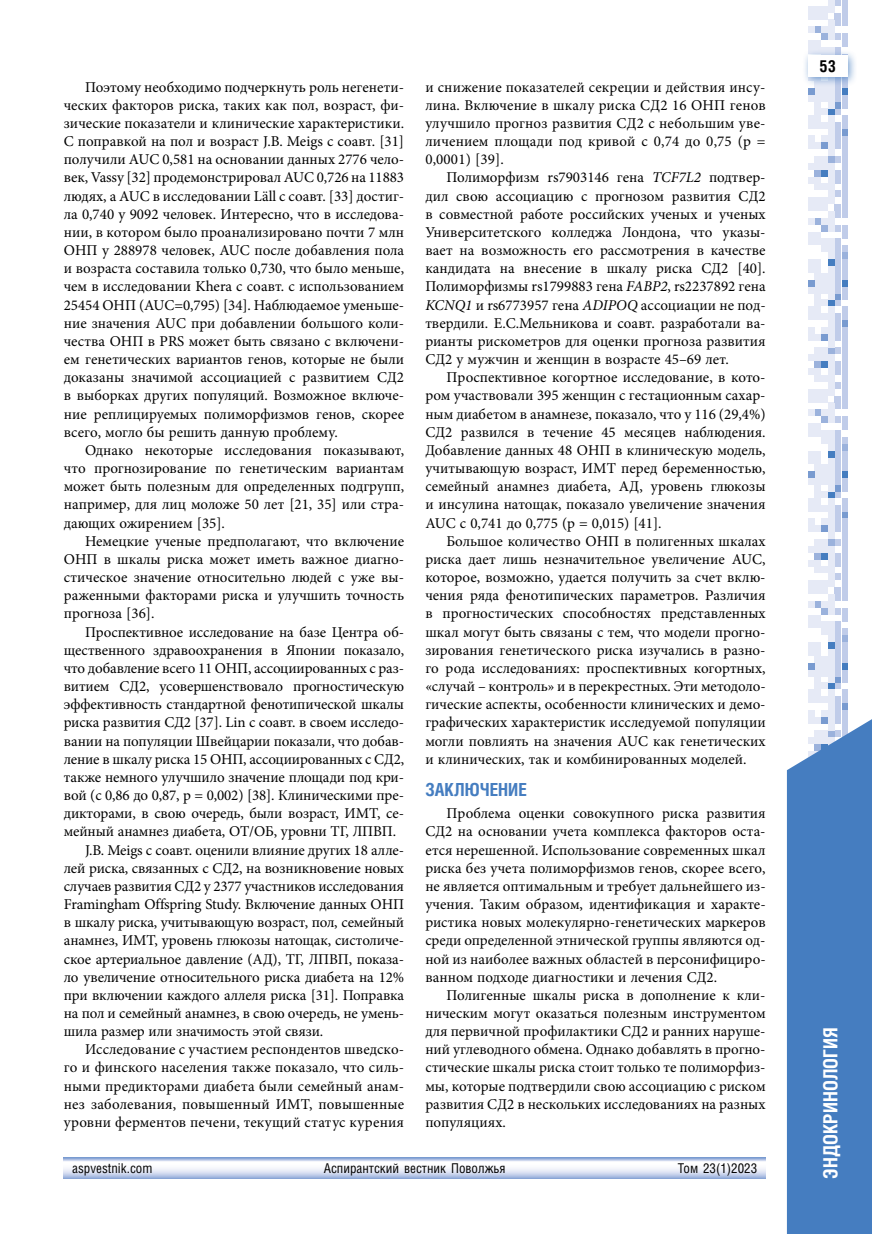
<style>
.page{position:relative;width:872px;height:1234px;background:#fff}
.page>*{position:absolute;margin:0;border:0;box-sizing:border-box;transform-origin:0 0}
.t1{font:700 19.5px "Helios Cond C";color:#fff}
.t2{font:700 18px "Helios Cond C";color:#457dc0}
.t3{font:700 16.5px "Helios Cond C";color:#000}
.t4{font:15px/18.1px "Minion Pro";letter-spacing:-.005em;color:#000;text-align:justify}
.t5{font:13.5px "Helios Cond C";color:#000}
.s1{font-style:italic}
</style>
<div class="page">
<svg style="left:808px;top:676px;width:39px;height:30px"></svg>
<div style="left:841px;top:669px;width:6px;height:7px;background:#c0cce9"></div>
<div style="left:835px;top:669px;width:6px;height:7px;background:#c0cce9"></div>
<div style="left:828px;top:669px;width:6px;height:7px;background:#e6eaf6"></div>
<div style="left:821px;top:669px;width:6px;height:7px;background:#e6eaf6"></div>
<div style="left:815px;top:669px;width:6px;height:7px;background:#e6eaf6"></div>
<div style="left:808px;top:669px;width:6px;height:7px;background:#e6eaf6"></div>
<svg style="left:808px;top:573px;width:39px;height:96px"></svg>
<div style="left:841px;top:566px;width:6px;height:7px;background:#c0cce9"></div>
<div style="left:828px;top:566px;width:6px;height:7px;background:#e6eaf6"></div>
<div style="left:821px;top:566px;width:6px;height:7px;background:#e6eaf6"></div>
<div style="left:815px;top:566px;width:6px;height:7px;background:#e6eaf6"></div>
<svg style="left:808px;top:525px;width:39px;height:41px"></svg>
<div style="left:841px;top:518px;width:6px;height:7px;background:#c0cce9"></div>
<div style="left:835px;top:518px;width:6px;height:7px;background:#c0cce9"></div>
<div style="left:828px;top:518px;width:6px;height:7px;background:#e6eaf6"></div>
<div style="left:821px;top:518px;width:6px;height:7px;background:#e6eaf6"></div>
<div style="left:808px;top:518px;width:6px;height:7px;background:#e6eaf6"></div>
<svg style="left:808px;top:313px;width:39px;height:205px"></svg>
<div style="left:841px;top:306px;width:6px;height:7px;background:#c0cce9"></div>
<div style="left:828px;top:306px;width:6px;height:7px;background:#e6eaf6"></div>
<div style="left:815px;top:306px;width:6px;height:7px;background:#e6eaf6"></div>
<div style="left:808px;top:306px;width:6px;height:7px;background:#e6eaf6"></div>
<svg style="left:808px;top:259px;width:39px;height:47px"></svg>
<div style="left:841px;top:252px;width:6px;height:7px;background:#9bb2dc"></div>
<div style="left:835px;top:252px;width:6px;height:7px;background:#c0cce9"></div>
<div style="left:828px;top:252px;width:6px;height:7px;background:#e6eaf6"></div>
<svg style="left:808px;top:102px;width:39px;height:150px"></svg>
<div style="left:841px;top:95px;width:6px;height:7px;background:#c0cce9"></div>
<div style="left:835px;top:95px;width:6px;height:7px;background:#c0cce9"></div>
<div style="left:828px;top:95px;width:6px;height:7px;background:#e6eaf6"></div>
<div style="left:821px;top:95px;width:6px;height:7px;background:#e6eaf6"></div>
<div style="left:815px;top:95px;width:6px;height:7px;background:#e6eaf6"></div>
<div style="left:808px;top:95px;width:6px;height:7px;background:#e6eaf6"></div>
<svg style="left:808px;top:0;width:39px;height:95px"></svg>
<div style="left:802px;top:49px;width:56px;height:38px;background:#457dc0;opacity:.75"></div>
<div style="left:808px;top:55px;width:39px;height:22px;background:#fff"></div>
<svg style="left:787px;top:706px;width:85px;height:527px;background:#5185c4"></svg>
<svg style="left:64px;top:1157px;width:701px;height:21px"></svg>
<p class="t4" style="left:64px;top:78px;width:342px;text-indent:21px">Поэтому необходимо подчеркнуть роль негенети&shy;ческих факторов риска, таких как пол, возраст, фи&shy;зические показатели и клинические характеристики.<br>С поправкой на пол и возраст J.B. Meigs с соавт. [31] получили AUC 0,581 на основании данных 2776 чело&shy;век, Vassy [32] продемонстрировал AUC 0,726 на 11883 людях, а AUC в исследовании Läll с соавт. [33] достиг&shy;ла 0,740 у 9092 человек. Интересно, что в исследова&shy;нии, в котором было проанализировано почти 7 млн ОНП у 288978 человек, AUC после добавления пола и возраста составила только 0,730, что было меньше, чем в исследовании Khera с соавт. с использованием 25454 ОНП (AUC=0,795) [34]. Наблюдаемое уменьше&shy;ние значения AUC при добавлении большого коли&shy;чества ОНП в PRS может быть связано с включени&shy;ем генетических вариантов генов, которые не были доказаны значимой ассоциацией с развитием СД2 в выборках других популяций. Возможное включе&shy;ние реплицируемых полиморфизмов генов, скорее всего, могло бы решить данную проблему.</p>
<p class="t4" style="left:64px;top:441px;width:342px;text-indent:21px">Однако некоторые исследования показывают, что прогнозирование по генетическим вариантам может быть полезным для определенных подгрупп, например, для лиц моложе 50 лет [21, 35] или стра&shy;дающих ожирением [35].</p>
<p class="t4" style="left:64px;top:532px;width:342px;text-indent:21px">Немецкие ученые предполагают, что включение ОНП в шкалы риска может иметь важное диагно&shy;стическое значение относительно людей с уже вы&shy;раженными факторами риска и улучшить точность прогноза [36].</p>
<p class="t4" style="left:85px;top:622px;width:320px">Проспективное исследование на базе Центра об-</p>
<p class="t4" style="left:64px;top:640px;width:342px">щественного здравоохранения в Японии показало,</p>
<p class="t4" style="left:64px;top:659px;width:342px">что добавление всего 11 ОНП, ассоциированных с раз-</p>
<p class="t4" style="left:64px;top:677px;width:342px">витием СД2, усовершенствовало прогностическую</p>
<p class="t4" style="left:64px;top:695px;width:342px">эффективность стандартной фенотипической шкалы</p>
<p class="t4" style="left:64px;top:713px;width:342px">риска развития СД2 [37]. Lin с соавт. в своем исследо-</p>
<p class="t4" style="left:64px;top:731px;width:342px">вании на популяции Швейцарии показали, что добав-</p>
<p class="t4" style="left:64px;top:749px;width:342px">ление в шкалу риска 15 ОНП, ассоциированных с СД2,</p>
<p class="t4" style="left:64px;top:767px;width:342px">также немного улучшило значение площади под кри-</p>
<p class="t4" style="left:64px;top:786px;width:342px">вой (с 0,86 до 0,87, p = 0,002) [38]. Клиническими пре-</p>
<p class="t4" style="left:64px;top:804px;width:342px">дикторами, в свою очередь, были возраст, ИМТ, се-</p>
<p class="t4" style="left:64px;top:822px;width:334px">мейный анамнез диабета, ОТ/ОБ, уровни ТГ, ЛПВП.</p>
<p class="t4" style="left:85px;top:840px;width:320px">J.B. Meigs с соавт. оценили влияние других 18 алле-</p>
<p class="t4" style="left:64px;top:858px;width:342px">лей риска, связанных с СД2, на возникновение новых</p>
<p class="t4" style="left:64px;top:876px;width:342px">случаев развития СД2 у 2377 участников исследования</p>
<p class="t4" style="left:64px;top:895px;width:342px">Framingham Offspring Study. Включение данных ОНП</p>
<p class="t4" style="left:64px;top:913px;width:342px">в шкалу риска, учитывающую возраст, пол, семейный</p>
<p class="t4" style="left:64px;top:931px;width:342px">анамнез, ИМТ, уровень глюкозы натощак, систоличе-</p>
<p class="t4" style="left:64px;top:949px;width:342px">ское артериальное давление (АД), ТГ, ЛПВП, показа-</p>
<p class="t4" style="left:64px;top:967px;width:342px">ло увеличение относительного риска диабета на 12%</p>
<p class="t4" style="left:64px;top:985px;width:342px">при включении каждого аллеля риска [31]. Поправка</p>
<p class="t4" style="left:64px;top:1003px;width:342px">на пол и семейный анамнез, в свою очередь, не умень-</p>
<p class="t4" style="left:64px;top:1022px;width:261px">шила размер или значимость этой связи.</p>
<p class="t4" style="left:85px;top:1040px;width:320px">Исследование с участием респондентов шведско-</p>
<p class="t4" style="left:64px;top:1058px;width:342px">го и финского населения также показало, что силь-</p>
<p class="t4" style="left:64px;top:1076px;width:342px">ными предикторами диабета были семейный анам-</p>
<p class="t4" style="left:64px;top:1094px;width:342px">нез заболевания, повышенный ИМТ, повышенные</p>
<p class="t4" style="left:64px;top:1112px;width:342px">уровни ферментов печени, текущий статус курения</p>
<p class="t4" style="left:425px;top:78px;width:342px">и снижение показателей секреции и действия инсу&shy;лина. Включение в шкалу риска СД2 16 ОНП генов улучшило прогноз развития СД2 с небольшим уве&shy;личением площади под кривой с 0,74 до 0,75 (p = 0,0001) [39].</p>
<p class="t4" style="left:425px;top:169px;width:342px;text-indent:21px">Полиморфизм rs7903146 гена <span class="s1">TCF7L2</span> подтвер&shy;дил свою ассоциацию с прогнозом развития СД2 в совместной работе российских ученых и ученых Университетского колледжа Лондона, что указы&shy;вает на возможность его рассмотрения в качестве кандидата на внесение в шкалу риска СД2 [40].<br>Полиморфизмы rs1799883 гена <span class="s1">FABP2</span>, rs2237892 гена <span class="s1">KCNQ1</span> и rs6773957 гена <span class="s1">ADIPOQ</span> ассоциации не под&shy;твердили. Е.С.Мельникова и соавт. разработали ва&shy;рианты рискометров для оценки прогноза развития СД2 у мужчин и женщин в возрасте 45–69 лет.</p>
<p class="t4" style="left:425px;top:368px;width:342px;text-indent:21px">Проспективное когортное исследование, в кото&shy;ром участвовали 395 женщин с гестационным сахар&shy;ным диабетом в анамнезе, показало, что у 116 (29,4%)<br>СД2 развился в течение 45 месяцев наблюдения.<br>Добавление данных 48 ОНП в клиническую модель, учитывающую возраст, ИМТ перед беременностью, семейный анамнез диабета, АД, уровень глюкозы и инсулина натощак, показало увеличение значения AUC с 0,741 до 0,775 (p = 0,015) [41].</p>
<p class="t4" style="left:425px;top:532px;width:342px;text-indent:21px">Большое количество ОНП в полигенных шкалах риска дает лишь незначительное увеличение AUC, которое, возможно, удается получить за счет вклю&shy;чения ряда фенотипических параметров. Различия в прогностических способностях представленных шкал могут быть связаны с тем, что модели прогно&shy;зирования генетического риска изучались в разно&shy;го рода исследованиях: проспективных когортных, «случай – контроль» и в перекрестных. Эти методоло&shy;гические аспекты, особенности клинических и демо&shy;графических характеристик исследуемой популяции могли повлиять на значения AUC как генетических и клинических, так и комбинированных моделей.</p>
<p class="t2" style="left:425px;top:778px;width:103px">ЗАКЛЮЧЕНИЕ</p>
<p class="t4" style="left:425px;top:804px;width:342px;text-indent:21px">Проблема оценки совокупного риска развития СД2 на основании учета комплекса факторов оста&shy;ется нерешенной. Использование современных шкал риска без учета полиморфизмов генов, скорее всего, не является оптимальным и требует дальнейшего из&shy;учения. Таким образом, идентификация и характе&shy;ристика новых молекулярно-генетических маркеров среди определенной этнической группы являются од&shy;ной из наиболее важных областей в персонифициро&shy;ванном подходе диагностики и лечения СД2.</p>
<p class="t4" style="left:425px;top:985px;width:342px;text-indent:21px">Полигенные шкалы риска в дополнение к кли&shy;ническим могут оказаться полезным инструментом для первичной профилактики СД2 и ранних наруше&shy;ний углеводного обмена. Однако добавлять в прогно&shy;стические шкалы риска стоит только те полиморфиз&shy;мы, которые подтвердили свою ассоциацию с риском развития СД2 в нескольких исследованиях на разных популяциях.</p>
<p class="t5" style="left:72px;top:1159px;width:82px">aspvestnik.com</p>
<p class="t5" style="left:324px;top:1159px;width:183px">Аспирантский вестник Поволжья</p>
<p class="t5" style="left:678px;top:1159px;width:81px">Том 23(1)2023</p>
<p class="t3" style="left:819px;top:56px;width:18px">53</p>
<h1 class="t1" style="left:819px;top:1178px;width:151px;rotate:-90deg">Эндокринология</h1>
</div>
